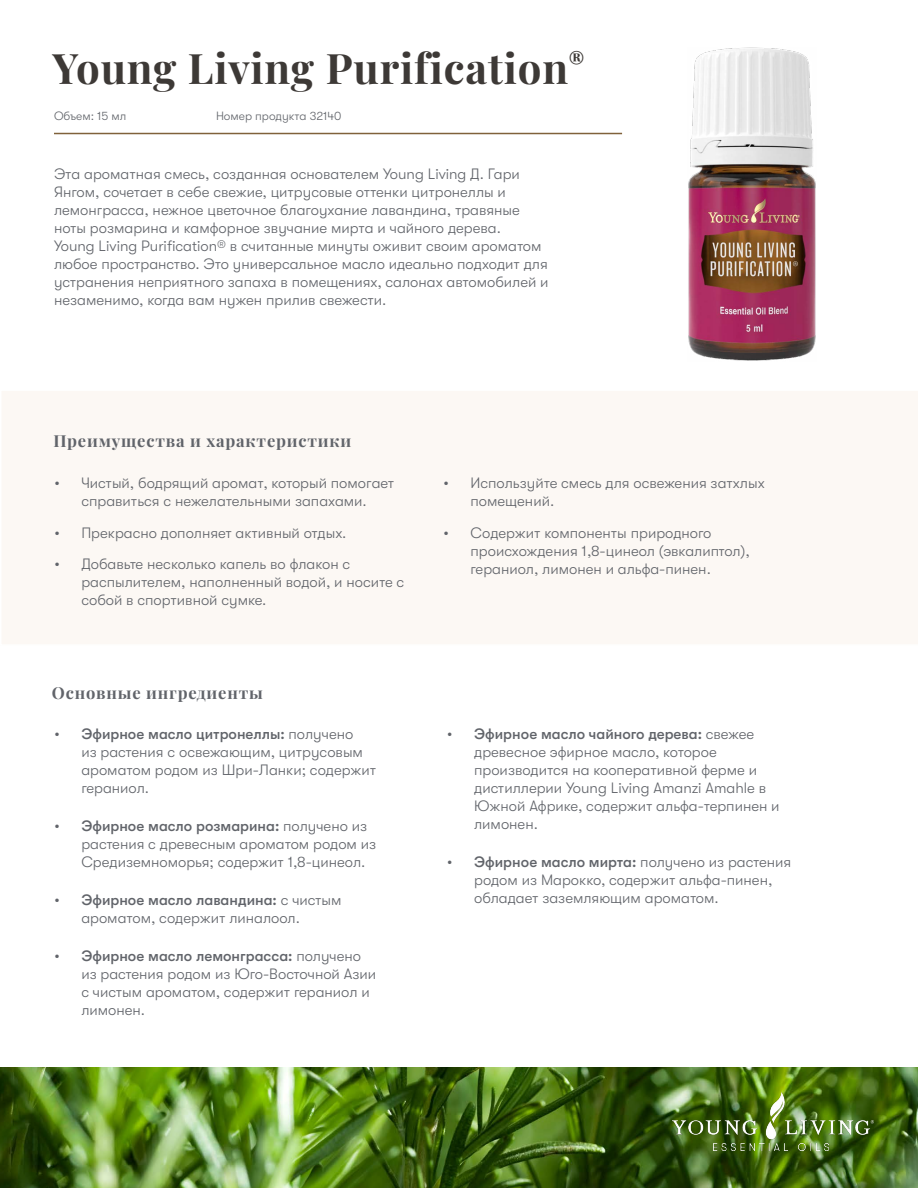
<style>
.page{position:relative;width:918px;height:1188px;background:#fff}
.page>*{position:absolute;margin:0;border:0;box-sizing:border-box;transform-origin:0 0}
.t1{font:700 42px "Playfair Display";letter-spacing:.02em;color:#3d3936}
.t2{font:700 16.5px "Playfair Display";letter-spacing:.05em;color:#61646a}
.t3{font:300 15px/18px "GT Walsheim Pro";color:#61646a}
.t4{font:300 12px "GT Walsheim Pro";color:#61646a}
.s1{font-weight:500}
</style>
<div class="page">
<div style="left:2px;top:391px;width:916px;height:253px;background:#fcf8f4"></div>
<hr style="left:54px;top:133px;width:568px;height:1px;background:#80623b">
<img style="left:0;top:1067px;width:918px;height:121px">
<img style="left:673px;top:1093px;width:200px;height:58px">
<img style="left:688px;top:48px;width:128px;height:313px">
<h1 class="t1" style="left:52px;top:35px;width:534px">Young Living Purification<sup>®</sup></h1>
<p class="t4" style="left:54px;top:109px;width:74px">Объем: 15 мл</p>
<p class="t4" style="left:216px;top:109px;width:127px">Номер продукта 32140</p>
<p class="t3" style="left:54px;top:165px;width:496px">Эта ароматная смесь, созданная основателем Young Living Д. Гари Янгом, сочетает в себе свежие, цитрусовые оттенки цитронеллы и лемонграсса, нежное цветочное благоухание лавандина, травяные ноты розмарина и камфорное звучание мирта и чайного дерева.<br>Young Living Purification® в считанные минуты оживит своим ароматом любое пространство. Это универсальное масло идеально подходит для устранения неприятного запаха в помещениях, салонах автомобилей и незаменимо, когда вам нужен прилив свежести.</p>
<p class="t2" style="left:53px;top:428px;width:299px">Преимущества и характеристики</p>
<p class="t3" style="left:54px;top:474px;width:341px;text-align:center">• Чистый, бодрящий аромат, который помогает справиться с нежелательными запахами.</p>
<p class="t3" style="left:54px;top:524px;width:293px">• Прекрасно дополняет активный отдых.</p>
<p class="t3" style="left:81px;top:555px;width:325px;text-indent:-27px">• Добавьте несколько капель во флакон с распылителем, наполненный водой, и носите с собой в спортивной сумке.</p>
<p class="t2" style="left:52px;top:680px;width:213px">Основные ингредиенты</p>
<p class="t3" style="left:81px;top:725px;width:296px;text-indent:-27px"><span class="s1">• Эфирное масло цитронеллы:</span> получено<br>из растения с освежающим, цитрусовым ароматом родом из Шри-Ланки; содержит гераниол.</p>
<p class="t3" style="left:81px;top:817px;width:296px;text-indent:-27px"><span class="s1">• Эфирное масло розмарина:</span> получено из растения с древесным ароматом родом из<br>Средиземноморья; содержит 1,8-цинеол.</p>
<p class="t3" style="left:81px;top:891px;width:262px;text-indent:-27px"><span class="s1">• Эфирное масло лавандина:</span> с чистым ароматом, содержит линалоол.</p>
<p class="t3" style="left:81px;top:947px;width:296px;text-indent:-27px"><span class="s1">• Эфирное масло лемонграсса:</span> получено из растения родом из Юго-Восточной Азии с чистым ароматом, содержит гераниол и лимонен.</p>
<p class="t3" style="left:471px;top:474px;width:296px;text-indent:-27px">• Используйте смесь для освежения затхлых помещений.</p>
<p class="t3" style="left:471px;top:524px;width:281px;text-indent:-27px">• Содержит компоненты природного происхождения 1,8-цинеол (эвкалиптол), гераниол, лимонен и альфа-пинен.</p>
<p class="t3" style="left:474px;top:725px;width:307px;text-indent:-27px"><span class="s1">• Эфирное масло чайного дерева:</span> свежее древесное эфирное масло, которое производится на кооперативной ферме и дистиллерии Young Living Amanzi Amahle в Южной Африке, содержит альфа-терпинен и лимонен.</p>
<p class="t3" style="left:474px;top:853px;width:319px;text-indent:-27px"><span class="s1">• Эфирное масло мирта:</span> получено из растения родом из Марокко, содержит альфа-пинен, обладает заземляющим ароматом.</p>
</div>
